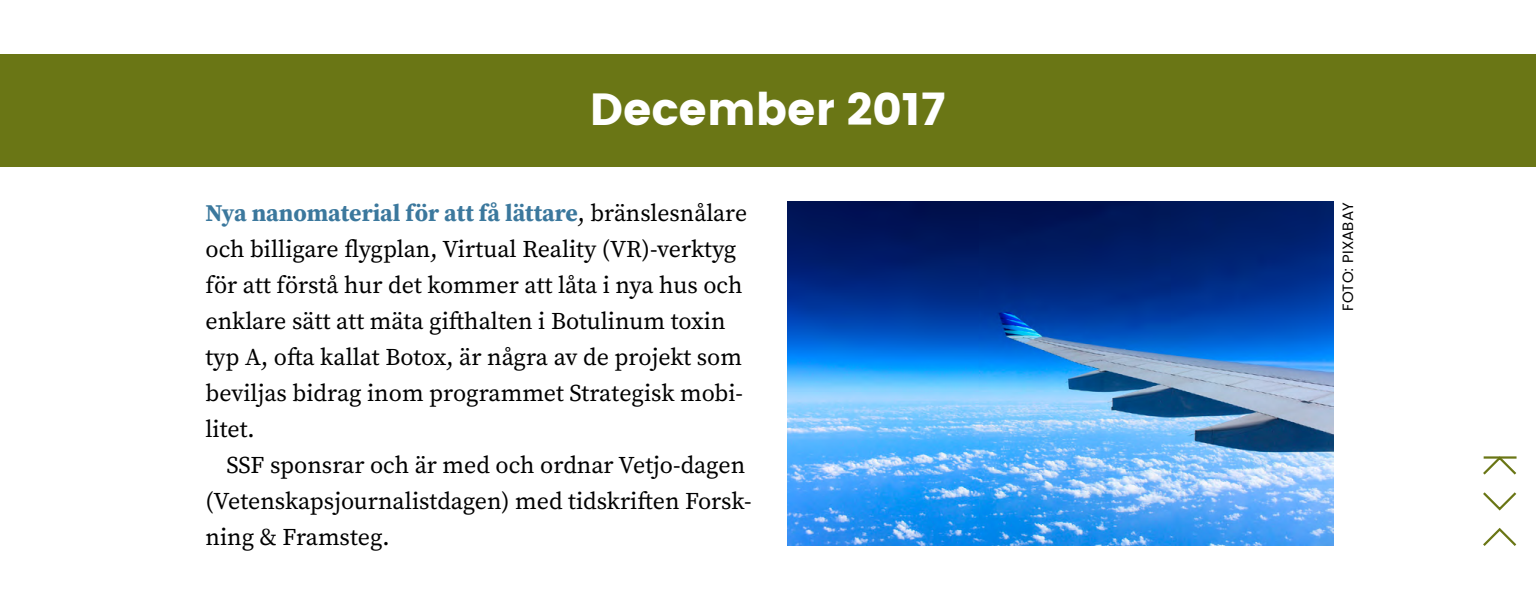
<style>
.page{position:relative;width:1536px;height:600px;background:#fff}
.page>*{position:absolute;margin:0;border:0;box-sizing:border-box;transform-origin:0 0}
.t1{font:45px "Poppins";color:#fff}
.t2{font:24px/36px "Source Serif Pro";color:#000}
.t3{font:15px "Poppins";color:#000}
.s1{font-weight:700;color:#3b789d}
</style>
<div class="page">
<div style="left:0;top:54px;width:1536px;height:112px;background:#6a7615"></div>
<img style="left:788px;top:202px;width:546px;height:344px">
<svg style="left:1483px;top:527px;width:34px;height:19px"></svg>
<svg style="left:1483px;top:492px;width:34px;height:19px"></svg>
<svg style="left:1483px;top:456px;width:34px;height:19px"></svg>
<hr style="left:1484px;top:456px;width:33px;height:3px;background:#6a7615">
<h1 class="t1" style="left:590px;top:83px;width:358px">December 2017</h1>
<p class="t2" style="left:205px;top:195px;width:543px"><span class="s1">Nya nanomaterial för att få lättare</span>, bränslesnålare och billigare flygplan, Virtual Reality (VR)-verktyg för att förstå hur det kommer att låta i nya hus och enklare sätt att mäta gifthalten i Botulinum toxin typ A, ofta kallat Botox, är några av de projekt som beviljas bidrag inom programmet Strategisk mobi&shy;litet.</p>
<p class="t2" style="left:205px;top:447px;width:547px;text-indent:21px">SSF sponsrar och är med och ordnar Vetjo-dagen (Vetenskapsjournalistdagen) med tidskriften Forsk&shy;ning &amp; Framsteg.</p>
<p class="t3" style="left:1337px;top:311px;width:110px;rotate:-90deg">FOTO: PIXABAY</p>
</div>
